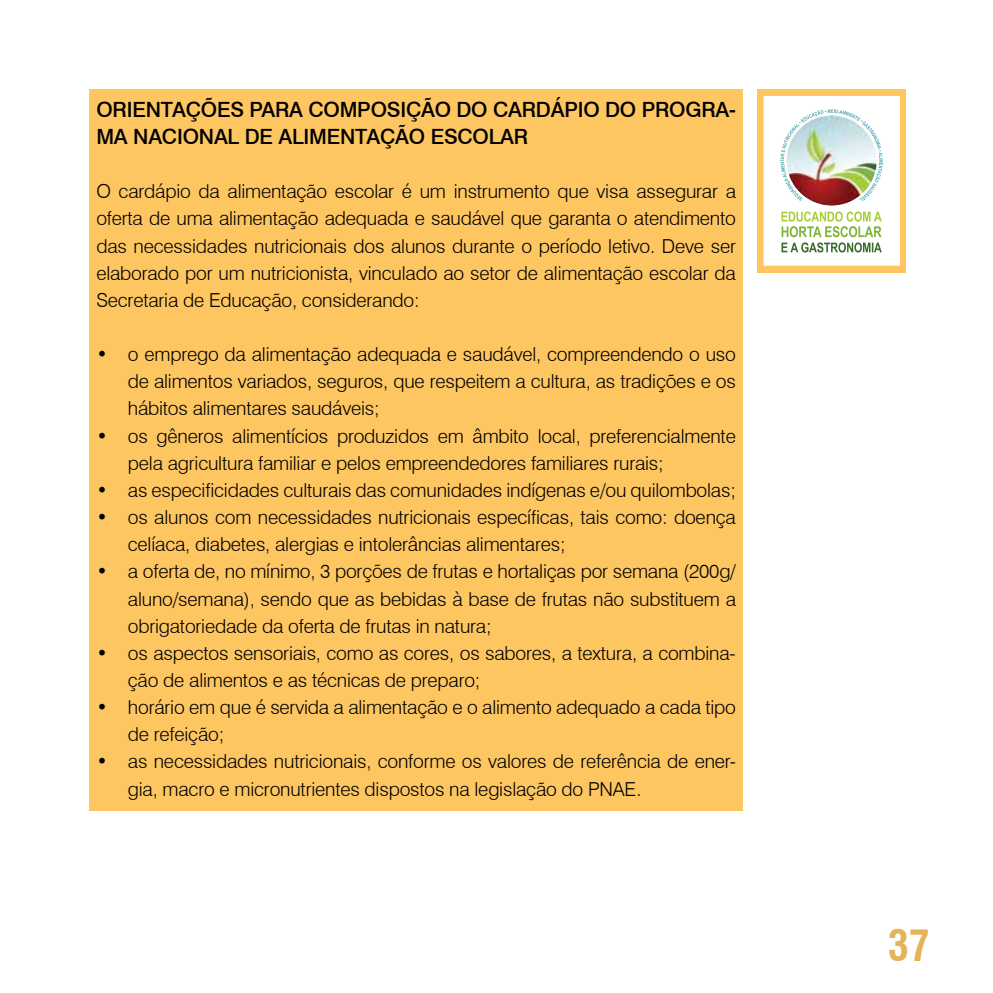
<style>
.page{position:relative;width:993px;height:993px;background:#fff}
.page>*{position:absolute;margin:0;border:0;box-sizing:border-box;transform-origin:0 0}
.t1{font:700 condensed 42px "Swiss 721 BT";color:#e6b458}
.t2{font:500 21px/27.1px "Swiss 721 BT";letter-spacing:-.01em;color:#000}
.t3{font:300 19.25px/27.1px "Swiss 721 BT";letter-spacing:-.01em;color:#000}
</style>
<div class="page">
<div style="left:89px;top:89px;width:653px;height:721px;background:#fec661"></div>
<div style="left:756px;top:89px;width:149px;height:183px;background:#fec661"></div>
<div style="left:763px;top:96px;width:135px;height:169px;background:#fff"></div>
<div style="left:763px;top:96px;width:136px;height:169px;border:1px solid #fff"></div>
<svg style="left:781px;top:211px;width:100px;height:41px"></svg>
<img style="left:780px;top:109px;width:102px;height:92px">
<p class="t2" style="left:96px;top:96px;width:641px">ORIENTAÇÕES PARA COMPOSIÇÃO DO CARDÁP IO DO PROG RA-<br>MA NAC IONAL DE ALIMENTAÇÃO ESCOLAR</p>
<p class="t3" style="left:96px;top:178px;width:641px;text-align:justify">O cardápio da alimentação escolar é um instrumento que visa assegurar a oferta de uma alimentação adequada e saudável que garanta o atendimento das necessidades nutricionais dos alunos durante o período letivo. Deve ser elaborado por um nutricionista, vinculado ao setor de alimentação escolar da Secretaria de Educação, considerando:</p>
<p class="t3" style="left:128px;top:340px;width:609px;text-align:justify;text-indent:-31px">• o emprego da alimentação adequada e saudável, compreendendo o uso de alimentos variados, seguros, que respeitem a cultura, as tradições e os hábitos alimentares saudáveis;</p>
<p class="t3" style="left:128px;top:422px;width:609px;text-indent:-31px">• os gêneros alimentícios produzidos em âmbito local, preferencialmente pela agricultura familiar e pelos empreendedores familiares rurais;</p>
<p class="t3" style="left:96px;top:476px;width:641px">• as especificidades culturais das comunidades indígenas e/ou quilombolas;</p>
<p class="t3" style="left:128px;top:503px;width:609px;text-indent:-31px">• os alunos com necessidades nutricionais específicas, tais como: doença celíaca, diabetes, alergias e intolerâncias alimentares;</p>
<p class="t3" style="left:128px;top:557px;width:609px;text-align:justify;text-indent:-31px">• a oferta de, no mínimo, 3 porções de frutas e hortaliças por semana (200g/ aluno/semana), sendo que as bebidas à base de frutas não substituem a obrigatoriedade da oferta de frutas in natura;</p>
<p class="t3" style="left:128px;top:639px;width:609px;text-indent:-31px">• os aspectos sensoriais, como as cores, os sabores, a textura, a combina&shy;ção de alimentos e as técnicas de preparo;</p>
<p class="t3" style="left:128px;top:693px;width:609px;text-indent:-31px">• horário em que é servida a alimentação e o alimento adequado a cada tipo de refeição;</p>
<p class="t3" style="left:128px;top:747px;width:609px;text-indent:-31px">• as necessidades nutricionais, conforme os valores de referência de ener&shy;gia, macro e micronutrientes dispostos na legislação do PNAE.</p>
<h1 class="t1" style="left:887px;top:920px;width:43px">37</h1>
</div>
